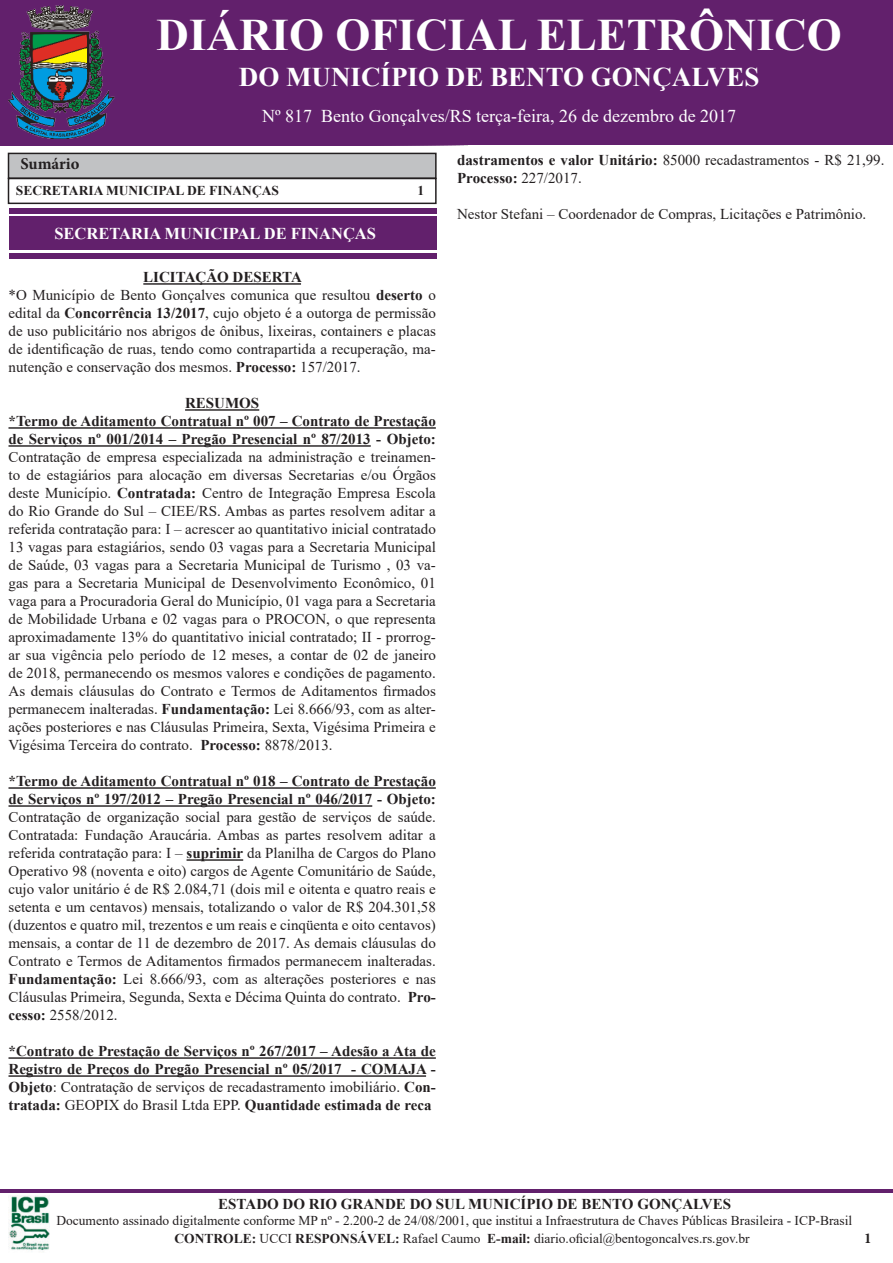
<style>
.page{position:relative;width:893px;height:1263px;background:#fff}
.page>*{position:absolute;margin:0;border:0;box-sizing:border-box;transform-origin:0 0}
.t1{font:700 45px "Times New Roman";color:#fff}
.t2{font:700 27px "Times New Roman";color:#fff}
.t3{font:18px "Times New Roman";color:#fff}
.t4{font:700 16.5px "Times New Roman";color:#fff}
.t5{font:700 16.5px "Minion Pro";color:#231f20}
.t6{font:15px/18px "Times New Roman";color:#231f20;text-align:justify}
.t7{font:700 15px/18px "Times New Roman";color:#231f20;text-align:justify}
.t8{font:700 15px "Minion Pro";color:#231f20}
.t9{font:13.5px "Times New Roman";color:#231f20}
.t10{font:700 13.5px "Times New Roman";color:#231f20}
.s1{font-weight:700}
.s2{font-weight:400}
</style>
<div class="page">
<div style="left:9px;top:153px;width:427px;height:25px;background:#c1c2c4"></div>
<div style="left:8px;top:153px;width:429px;height:26px;border:2px solid #231f20"></div>
<div style="left:8px;top:178px;width:429px;height:26px;border:2px solid #231f20"></div>
<div style="left:9px;top:209px;width:427px;height:50px;background:#62206c"></div>
<hr style="left:9px;top:214px;width:428px;height:2px;background:#fff">
<hr style="left:9px;top:250px;width:427px;height:3px;background:#fff">
<img style="left:9px;top:1195px;width:41px;height:56px">
<hr style="left:143px;top:283px;width:158px;height:2px;background:#231f20">
<hr style="left:185px;top:409px;width:74px;height:2px;background:#231f20">
<hr style="left:9px;top:427px;width:427px;height:2px;background:#231f20">
<hr style="left:9px;top:445px;width:362px;height:2px;background:#231f20">
<hr style="left:9px;top:787px;width:427px;height:2px;background:#231f20">
<hr style="left:9px;top:805px;width:363px;height:2px;background:#231f20">
<hr style="left:187px;top:859px;width:56px;height:2px;background:#231f20">
<hr style="left:9px;top:1057px;width:427px;height:2px;background:#231f20">
<hr style="left:9px;top:1075px;width:417px;height:2px;background:#231f20">
<svg style="left:0;top:0;width:893px;height:146px;background:#60256c"></svg>
<hr style="left:0;top:1189px;width:893px;height:3px;background:#62206c">
<h1 class="t1" style="left:157px;top:2px;width:687px">DIÁRIO OFICIAL ELETRÔNICO</h1>
<h2 class="t2" style="left:239px;top:57px;width:522px">DO MUNICÍPIO DE BENTO GONÇALVES</h2>
<p class="t3" style="left:262px;top:103px;width:475px">Nº 817 Bento Gonçalves/RS terça-feira, 26 de dezembro de 2017</p>
<p class="t3" style="left:265px;top:103px;width:470px">Nº 473 Bento Gonçalves/RS Quinta-feira, 10 de Agosto de 2016</p>
<p class="t3" style="left:306px;top:103px;width:10px">2</p>
<p class="t3" style="left:509px;top:103px;width:7px">r</p>
<p class="t5" style="left:20px;top:152px;width:61px">Sumário</p>
<p class="t10" style="left:16px;top:181px;width:265px">SECRETARIA MUNICIPAL DE FINANÇAS</p>
<p class="t10" style="left:417px;top:181px;width:8px">1</p>
<p class="t4" style="left:54px;top:221px;width:323px">SECRETARIA MUNICIPAL DE FINANÇAS</p>
<p class="t7" style="left:143px;top:268px;width:160px">LICITAÇÃO DESERTA</p>
<p class="t6" style="left:9px;top:286px;width:429px">*O Município de Bento Gonçalves comunica que resultou <span class="s1">deserto</span> o edital da <span class="s1">Concorrência 13/2017</span>, cujo objeto é a outorga de permissão de uso publicitário nos abrigos de ônibus, lixeiras, containers e placas de identificação de ruas, tendo como contrapartida a recuperação, ma&shy;nutenção e conservação dos mesmos. <span class="s1">Processo:</span> 157/2017.</p>
<p class="t7" style="left:185px;top:394px;width:76px">RESUMOS</p>
<p class="t6" style="left:9px;top:412px;width:429px"><span class="s1">*Termo de Aditamento Contratual nº 007 – Contrato de Prestação de Serviços nº 001/2014 – Pregão Presencial nº 87/2013 - Objeto:<br></span>Contratação de empresa especializada na administração e treinamen&shy;to de estagiários para alocação em diversas Secretarias e/ou Órgãos deste Município. <span class="s1">Contratada:</span> Centro de Integração Empresa Escola do Rio Grande do Sul – CIEE/RS. Ambas as partes resolvem aditar a referida contratação para: I – acrescer ao quantitativo inicial contratado 13 vagas para estagiários, sendo 03 vagas para a Secretaria Municipal de Saúde, 03 vagas para a Secretaria Municipal de Turismo , 03 va&shy;gas para a Secretaria Municipal de Desenvolvimento Econômico, 01 vaga para a Procuradoria Geral do Município, 01 vaga para a Secretaria de Mobilidade Urbana e 02 vagas para o PROCON, o que representa aproximadamente 13% do quantitativo inicial contratado; II - prorrog&shy;ar sua vigência pelo período de 12 meses, a contar de 02 de janeiro de 2018, permanecendo os mesmos valores e condições de pagamento.<br>As demais cláusulas do Contrato e Termos de Aditamentos firmados permanecem inalteradas. <span class="s1">Fundamentação:</span> Lei 8.666/93, com as alter&shy;ações posteriores e nas Cláusulas Primeira, Sexta, Vigésima Primeira e Vigésima Terceira do contrato. <span class="s1">Processo:</span> 8878/2013.</p>
<p class="t6" style="left:9px;top:772px;width:429px"><span class="s1">*Termo de Aditamento Contratual nº 018 – Contrato de Prestação de Serviços nº 197/2012 – Pregão Presencial nº 046/2017 - Objeto:<br></span>Contratação de organização social para gestão de serviços de saúde.<br>Contratada: Fundação Araucária. Ambas as partes resolvem aditar a referida contratação para: I – <span class="s1">suprimir</span> da Planilha de Cargos do Plano Operativo 98 (noventa e oito) cargos de Agente Comunitário de Saúde, cujo valor unitário é de R$ 2.084,71 (dois mil e oitenta e quatro reais e setenta e um centavos) mensais, totalizando o valor de R$ 204.301,58 (duzentos e quatro mil, trezentos e um reais e cinqüenta e oito centavos) mensais, a contar de 11 de dezembro de 2017. As demais cláusulas do Contrato e Termos de Aditamentos firmados permanecem inalteradas.<br><span class="s1">Fundamentação:</span> Lei 8.666/93, com as alterações posteriores e nas Cláusulas Primeira, Segunda, Sexta e Décima Quinta do contrato. <span class="s1">Pro&shy;cesso:</span> 2558/2012.</p>
<p class="t7" style="left:9px;top:1042px;width:429px">*Contrato de Prestação de Serviços nº 267/2017 – Adesão a Ata de Registro de Preços do Pregão Presencial nº 05/2017 - COMAJA - Objeto<span class="s2">: Contratação de serviços de recadastramento imobiliário.</span> Con&shy;tratada: <span class="s2">GEOPIX do Brasil Ltda EPP.</span> Quantidade estimada de reca</p>
<p class="t6" style="left:457px;top:150px;width:429px"><span class="s1">dastramentos e valor Unitário:</span> 85000 recadastramentos - R$ 21,99.<br><span class="s1">Processo:</span> 227/2017.</p>
<p class="t6" style="left:457px;top:204px;width:411px">Nestor Stefani – Coordenador de Compras, Licitações e Patrimônio.</p>
<p class="t7" style="left:218px;top:1194px;width:514px">ESTADO DO RIO GRANDE DO SUL MUNICÍPIO DE BENTO GONÇALVES</p>
<p class="t9" style="left:56px;top:1211px;width:797px">Documento assinado digitalmente conforme MP nº - 2.200-2 de 24/08/2001, que institui a Infraestrutura de Chaves Públicas Brasileira - ICP-Brasil</p>
<p class="t9" style="left:174px;top:1229px;width:577px"><span class="s1">CONTROLE:</span> UCCI <span class="s1">RESPONSÁVEL:</span> Rafael Caumo <span class="s1">E-mail:</span> diario.oficial@bentogoncalves.rs.gov.br</p>
<p class="t8" style="left:864px;top:1227px;width:9px">1</p>
</div>
